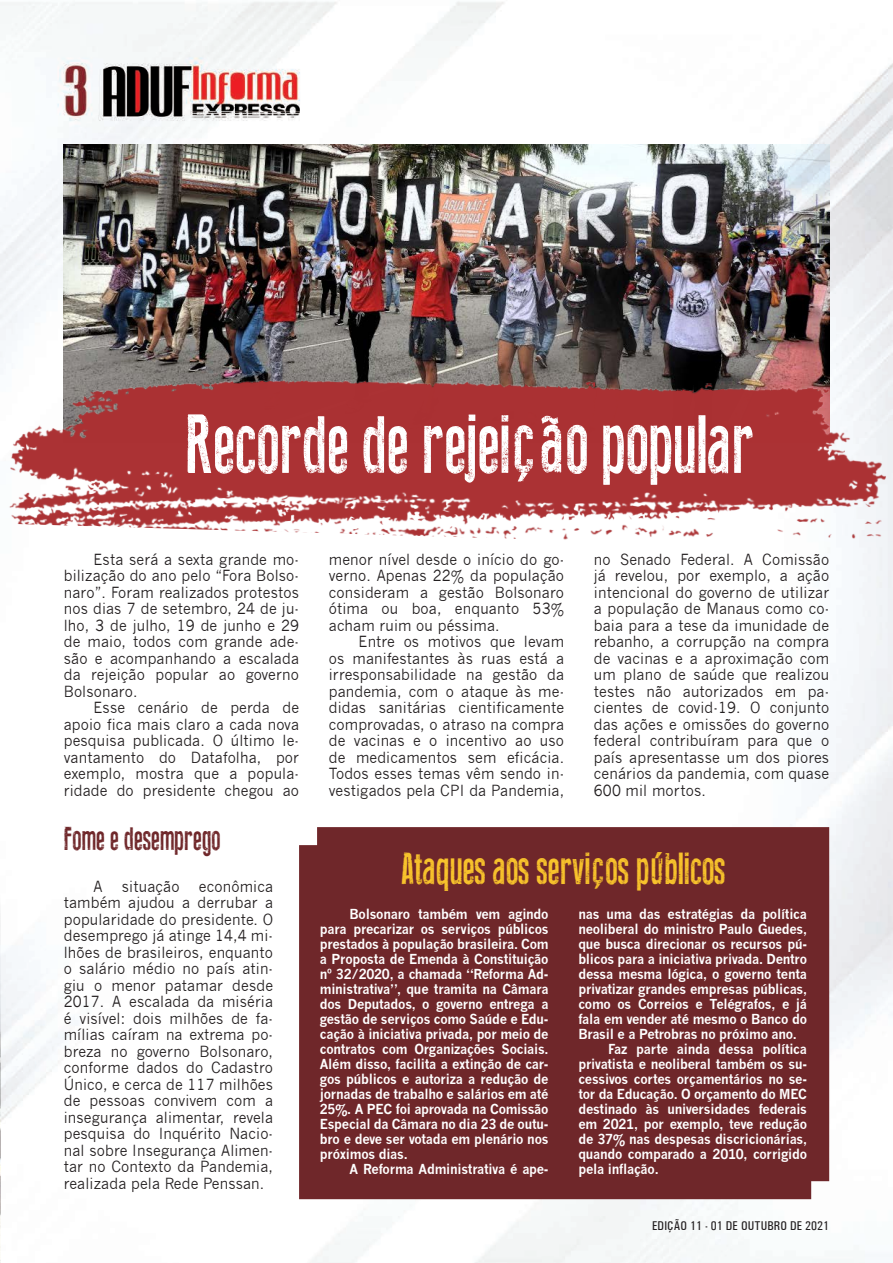
<style>
.page{position:relative;width:893px;height:1263px;background:#fff}
.page>*{position:absolute;margin:0;border:0;box-sizing:border-box;transform-origin:0 0}
.t1{font:82.5px "Press Feeling Eroded";letter-spacing:.01em;color:#fff;scale:.9 1}
.t2{font:45px "Press Feeling Eroded";letter-spacing:.01em;color:#f8c32c;scale:.9 1}
.t3{font:33px "Press Feeling Eroded";letter-spacing:.01em;color:#6f272a;scale:.9 1}
.TEXTO_DO_JORNAL{font:15px/16.5px "News Gothic";letter-spacing:.01em;color:#231f20;text-align:justify;scale:.95 1}
.TEXTO_DO_JORNAL-2{font:700 13.5px/15px "News Gothic";letter-spacing:-.02em;color:#fff;text-align:justify;scale:.95 1}
.t4{font:500 12.75px "Univers Condensed";letter-spacing:.01em;color:#231f20}
</style>
<div class="page">
<img style="left:0;top:1px;width:892px;height:1262px">
<img style="left:8px;top:362px;width:885px;height:188px">
<img style="left:0;top:806px;width:1px;height:457px">
<div style="left:299px;top:827px;width:530px;height:372px;background:#6f272a"></div>
<p class="t1" style="left:186px;top:401px;width:632px">Recorde de rejeição popular</p>
<p class="TEXTO_DO_JORNAL" style="left:64px;top:551px;width:249px;text-indent:30px">Esta será a sexta grande mo&shy;bilização do ano pelo “Fora Bolso&shy;naro”. Foram realizados protestos nos dias 7 de setembro, 24 de ju&shy;lho, 3 de julho, 19 de junho e 29 de maio, todos com grande ade&shy;são e acompanhando a escalada da rejeição popular ao governo Bolsonaro.</p>
<p class="TEXTO_DO_JORNAL" style="left:64px;top:699px;width:249px;text-indent:30px">Esse cenário de perda de apoio fica mais claro a cada nova pesquisa publicada. O último le&shy;vantamento do Datafolha, por exemplo, mostra que a popula&shy;ridade do presidente chegou ao</p>
<p class="t3" style="left:64px;top:821px;width:176px">Fome e desemprego</p>
<p class="TEXTO_DO_JORNAL" style="left:94px;top:878px;width:11px">A</p>
<p class="TEXTO_DO_JORNAL" style="left:122px;top:878px;width:62px">situação</p>
<p class="TEXTO_DO_JORNAL" style="left:64px;top:878px;width:222px;text-indent:135px">econômica também ajudou a derrubar a popularidade do presidente. O desemprego já atinge 14,4 mi&shy;lhões de brasileiros, enquanto o salário médio no país atin&shy;giu o menor patamar desde 2017. A escalada da miséria é visível: dois milhões de fa&shy;mílias caíram na extrema po&shy;breza no governo Bolsonaro, conforme dados do Cadastro Único, e cerca de 117 milhões de pessoas convivem com a insegurança alimentar, revela pesquisa do Inquérito Nacio&shy;nal sobre Insegurança Alimen&shy;tar no Contexto da Pandemia, realizada pela Rede Penssan.</p>
<p class="TEXTO_DO_JORNAL" style="left:329px;top:551px;width:249px">menor nível desde o início do go&shy;verno. Apenas 22% da população consideram a gestão Bolsonaro ótima ou boa, enquanto 53% acham ruim ou péssima.</p>
<p class="TEXTO_DO_JORNAL" style="left:329px;top:633px;width:249px;text-indent:30px">Entre os motivos que levam os manifestantes às ruas está a irresponsabilidade na gestão da pandemia, com o ataque às me&shy;didas sanitárias cientificamente comprovadas, o atraso na compra de vacinas e o incentivo ao uso de medicamentos sem eficácia.<br>Todos esses temas vêm sendo in&shy;vestigados pela CPI da Pandemia,</p>
<p class="TEXTO_DO_JORNAL" style="left:594px;top:551px;width:249px">no Senado Federal. A Comissão já revelou, por exemplo, a ação intencional do governo de utilizar a população de Manaus como co&shy;baia para a tese da imunidade de rebanho, a corrupção na compra de vacinas e a aproximação com um plano de saúde que realizou testes não autorizados em pa&shy;cientes de covid-19. O conjunto das ações e omissões do governo federal contribuíram para que o país apresentasse um dos piores cenários da pandemia, com quase 600 mil mortos.</p>
<p class="t2" style="left:402px;top:845px;width:361px">Ataques aos serviços públicos</p>
<p class="TEXTO_DO_JORNAL-2" style="left:320px;top:907px;width:242px;text-indent:30px">Bolsonaro também vem agindo para precarizar os serviços públicos prestados à população brasileira. Com a Proposta de Emenda à Constituição nº 32/2020, a chamada “Reforma Ad&shy;ministrativa”, que tramita na Câmara dos Deputados, o governo entrega a gestão de serviços como Saúde e Edu&shy;cação à iniciativa privada, por meio de contratos com Organizações Sociais.<br>Além disso, facilita a extinção de car&shy;gos públicos e autoriza a redução de jornadas de trabalho e salários em até 25%. A PEC foi aprovada na Comissão Especial da Câmara no dia 23 de outu&shy;bro e deve ser votada em plenário nos próximos dias.</p>
<p class="TEXTO_DO_JORNAL-2" style="left:350px;top:1162px;width:211px">A Reforma Administrativa é ape-</p>
<p class="TEXTO_DO_JORNAL-2" style="left:578px;top:907px;width:242px">nas uma das estratégias da política neoliberal do ministro Paulo Guedes, que busca direcionar os recursos pú&shy;blicos para a iniciativa privada. Dentro dessa mesma lógica, o governo tenta privatizar grandes empresas públicas, como os Correios e Telégrafos, e já fala em vender até mesmo o Banco do Brasil e a Petrobras no próximo ano.</p>
<p class="TEXTO_DO_JORNAL-2" style="left:578px;top:1042px;width:242px;text-indent:30px">Faz parte ainda dessa política privatista e neoliberal também os su&shy;cessivos cortes orçamentários no se&shy;tor da Educação. O orçamento do MEC destinado às universidades federais em 2021, por exemplo, teve redução de 37% nas despesas discricionárias, quando comparado a 2010, corrigido pela inflação.</p>
<p class="t4" style="left:652px;top:1218px;width:179px">EDIÇÃO 11 - 01 DE OUTUBRO DE 2021</p>
</div>
